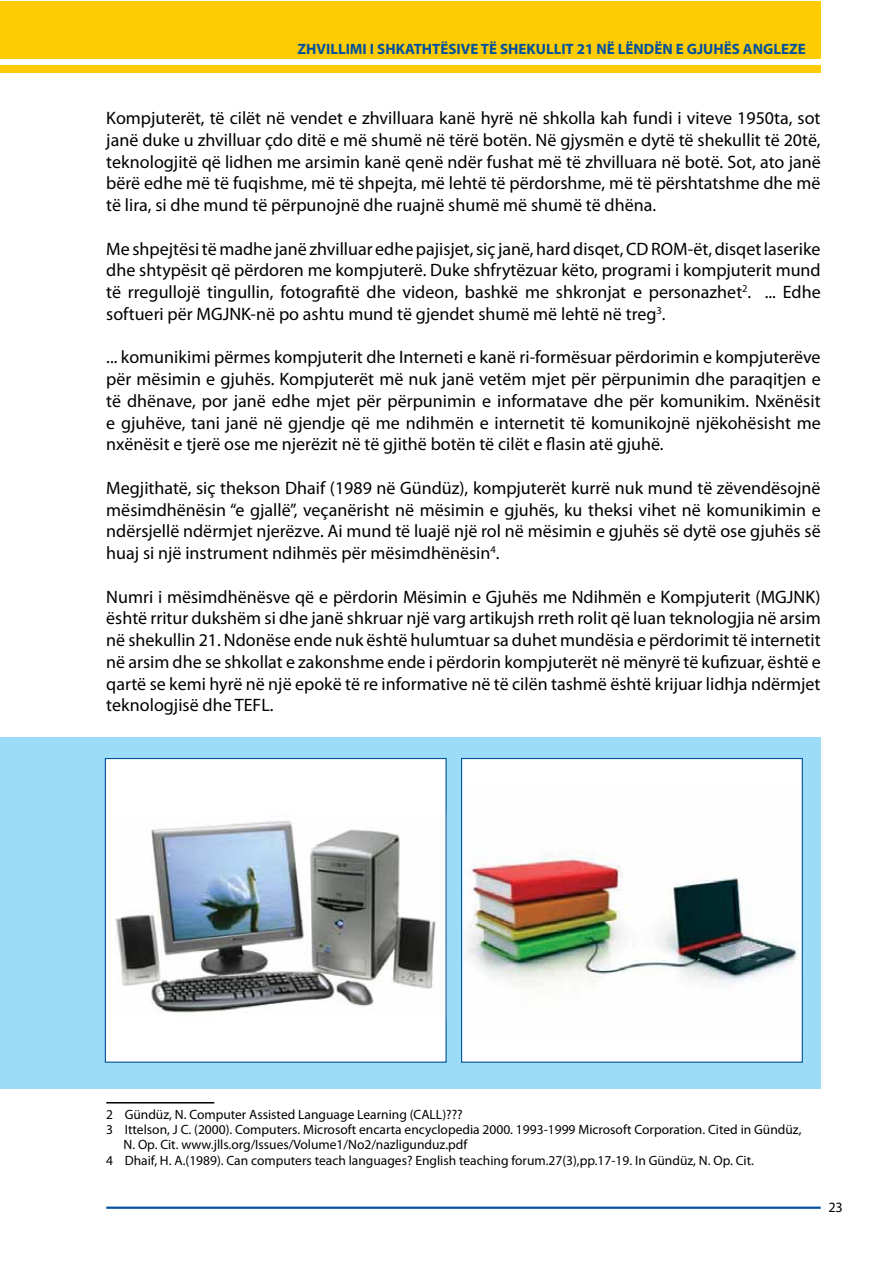
<style>
.page{position:relative;width:893px;height:1263px;background:#fff}
.page>*{position:absolute;margin:0;border:0;box-sizing:border-box;transform-origin:0 0}
.t1{font:18px/21.8px "Myriad Pro";color:#000;text-align:justify}
.t2{font:700 15px "Myriad Pro";color:#00529c}
.t3{font:14.25px "Myriad Pro";color:#000}
.t4{font:13.5px "Myriad Pro";color:#000}
</style>
<div class="page">
<hr style="left:106px;top:1206px;width:715px;height:3px;background:#00529c">
<div style="left:1px;top:1px;width:820px;height:71px;background:#ffcb05"></div>
<div style="left:0;top:60px;width:821px;height:5px;background:#fff"></div>
<hr style="left:106px;top:1102px;width:108px;height:1px;background:#000">
<div style="left:0;top:737px;width:820px;height:351px;background:#9ddcf9"></div>
<div style="left:105px;top:758px;width:341px;height:304px;background:#fff"></div>
<img style="left:115px;top:820px;width:321px;height:193px">
<div style="left:105px;top:758px;width:342px;height:305px;border:1px solid #00529c"></div>
<div style="left:462px;top:758px;width:340px;height:304px;background:#fff"></div>
<img style="left:467px;top:851px;width:331px;height:137px">
<div style="left:461px;top:758px;width:342px;height:305px;border:1px solid #00529c"></div>
<p class="t2" style="left:298px;top:39px;width:510px">ZHVILLIMI I SHKATHTËSIVE TË SHEKULLIT 21 NË LËNDËN E GJUHËS ANGLEZE</p>
<p class="t1" style="left:106px;top:107px;width:716px">Kompjuterët, të cilët në vendet e zhvilluara kanë hyrë në shkolla kah fundi i viteve 1950ta, sot janë duke u zhvilluar çdo ditë e më shumë në tërë botën. Në gjysmën e dytë të shekullit të 20të, teknologjitë që lidhen me arsimin kanë qenë ndër fushat më të zhvilluara në botë. Sot, ato janë bërë edhe më të fuqishme, më të shpejta, më lehtë të përdorshme, më të përshtatshme dhe më të lira, si dhe mund të përpunojnë dhe ruajnë shumë më shumë të dhëna.</p>
<p class="t1" style="left:106px;top:237px;width:716px">Me shpejtësi të madhe janë zhvilluar edhe pajisjet, siç janë, hard disqet, CD ROM-ët, disqet laserike dhe shtypësit që përdoren me kompjuterë. Duke shfrytëzuar këto, programi i kompjuterit mund të rregullojë tingullin, fotografitë dhe videon, bashkë me shkronjat e personazhet<sup>2</sup>. ... Edhe softueri për MGJNK-në po ashtu mund të gjendet shumë më lehtë në treg<sup>3</sup>.</p>
<p class="t1" style="left:106px;top:346px;width:716px">... komunikimi përmes kompjuterit dhe Interneti e kanë ri-formësuar përdorimin e kompjuterëve për mësimin e gjuhës. Kompjuterët më nuk janë vetëm mjet për përpunimin dhe paraqitjen e të dhënave, por janë edhe mjet për përpunimin e informatave dhe për komunikim. Nxënësit e gjuhëve, tani janë në gjendje që me ndihmën e internetit të komunikojnë njëkohësisht me nxënësit e tjerë ose me njerëzit në të gjithë botën të cilët e flasin atë gjuhë.</p>
<p class="t1" style="left:106px;top:477px;width:716px">Megjithatë, siç thekson Dhaif (1989 në Gündüz), kompjuterët kurrë nuk mund të zëvendësojnë mësimdhënësin “e gjallë”, veçanërisht në mësimin e gjuhës, ku theksi vihet në komunikimin e ndërsjellë ndërmjet njerëzve. Ai mund të luajë një rol në mësimin e gjuhës së dytë ose gjuhës së huaj si një instrument ndihmës për mësimdhënësin<sup>4</sup>.</p>
<p class="t1" style="left:106px;top:585px;width:716px">Numri i mësimdhënësve që e përdorin Mësimin e Gjuhës me Ndihmën e Kompjuterit (MGJNK) është rritur dukshëm si dhe janë shkruar një varg artikujsh rreth rolit që luan teknologjia në arsim në shekullin 21. Ndonëse ende nuk është hulumtuar sa duhet mundësia e përdorimit të internetit në arsim dhe se shkollat e zakonshme ende i përdorin kompjuterët në mënyrë të kufizuar, është e qartë se kemi hyrë në një epokë të re informative në të cilën tashmë është krijuar lidhja ndërmjet teknologjisë dhe TEFL.</p>
<p class="t4" style="left:106px;top:1106px;width:358px">2 Gündüz, N. Computer Assisted Language Learning (CALL)???</p>
<p class="t4" style="left:106px;top:1121px;width:697px">3 Ittelson, J C. (2000). Computers. Microsoft encarta encyclopedia 2000. 1993-1999 Microsoft Corporation. Cited in Gündüz,</p>
<p class="t4" style="left:123px;top:1136px;width:345px">N. Op. Cit. www.jlls.org/Issues/Volume1/No2/nazligunduz.pdf</p>
<p class="t4" style="left:106px;top:1152px;width:649px">4 Dhaif, H. A.(1989). Can computers teach languages? English teaching forum.27(3),pp.17-19. In Gündüz, N. Op. Cit.</p>
<p class="t3" style="left:828px;top:1199px;width:16px">23</p>
</div>
